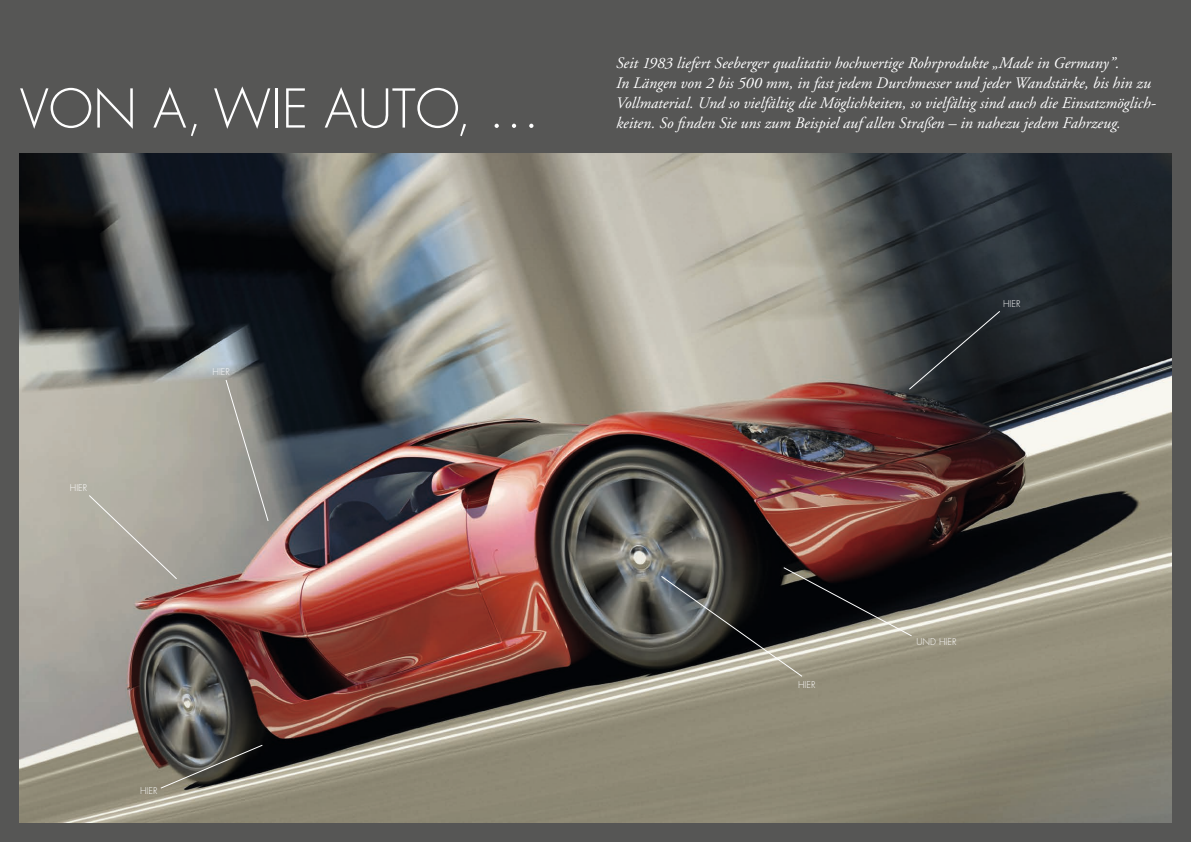
<style>
.page{position:relative;width:1191px;height:842px;background:#565655}
.page>*{position:absolute;margin:0;border:0;box-sizing:border-box;transform-origin:0 0}
.t1{font:300 52px "Futura";color:#fff}
.t2{font:italic 16px/20px "Adobe Garamond";color:#fff}
.t3{font:300 9.1px "Futura";color:#fff}
</style>
<div class="page">
<img style="left:20px;top:154px;width:1151px;height:668px">
<svg style="left:908px;top:311px;width:92px;height:79px;background:#24292c"></svg>
<svg style="left:160px;top:744px;width:103px;height:45px;background:#585750"></svg>
<svg style="left:225px;top:379px;width:44px;height:143px;background:#91908b"></svg>
<svg style="left:89px;top:495px;width:88px;height:84px;background:#afaba1"></svg>
<svg style="left:661px;top:567px;width:251px;height:110px;background:#52514b"></svg>
<h1 class="t1" style="left:20px;top:75px;width:522px">VON A, WIE AUTO, …</h1>
<p class="t3" style="left:70px;top:482px;width:19px">HIER</p>
<p class="t3" style="left:212px;top:366px;width:19px">HIER</p>
<p class="t3" style="left:140px;top:784px;width:19px">HIER</p>
<p class="t2" style="left:615px;top:53px;width:542px">Seit 1983 liefert Seeberger qualitativ hochwertige Rohrprodukte „Made in Germany”.<br>In Längen von 2 bis 500 mm, in fast jedem Durchmesser und jeder Wandstärke, bis hin zu Vollmaterial. Und so vielfältig die Möglichkeiten, so vielfältig sind auch die Einsatzmöglich&shy;keiten. So finden Sie uns zum Beispiel auf allen Straßen – in nahezu jedem Fahrzeug.</p>
<p class="t3" style="left:1003px;top:298px;width:19px">HIER</p>
<p class="t3" style="left:798px;top:678px;width:19px">HIER</p>
<p class="t3" style="left:916px;top:635px;width:41px">UND HIER</p>
</div>
